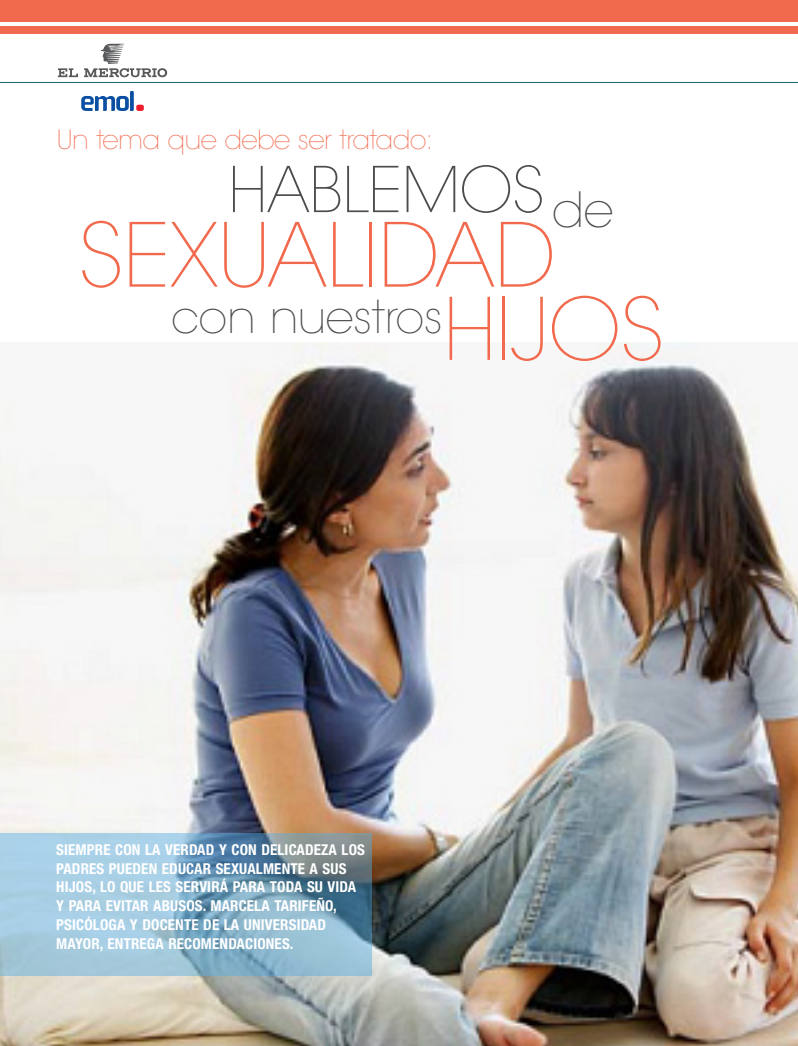
<style>
.page{position:relative;width:798px;height:1046px;background:#fff}
.page>*{position:absolute;margin:0;border:0;box-sizing:border-box;transform-origin:0 0}
.TEXTO{font:200 87.5px "ITC Avant Garde Std";letter-spacing:-.01em;color:#f26a4d}
.TEXTO-2{font:200 85.25px "ITC Avant Garde Std";color:#f26a4d}
.TEXTO-3{font:200 62.5px "ITC Avant Garde Std";letter-spacing:-.01em;color:#4b4c4d}
.TEXTO-4{font:200 48.25px "ITC Avant Garde Std";color:#4b4c4d}
.TEXTO-5{font:200 45px "ITC Avant Garde Std";letter-spacing:-.01em;color:#4b4c4d}
.Subtitulo_UGM{font:200 26.25px "ITC Avant Garde Std";letter-spacing:-.025em;color:#f26a4d}
._03_Bajada{font:700 condensed 15px/18.8px "Helvetica Neue LT Std";letter-spacing:.01em;color:#fff}
</style>
<div class="page">
<img style="left:0;top:342px;width:797px;height:703px">
<hr style="left:0;top:82px;width:797px;height:1px;background:#1d636e">
<div style="left:0;top:0;width:797px;height:22px;background:#f26a4d"></div>
<div style="left:0;top:26px;width:797px;height:8px;background:#f26a4d"></div>
<svg style="left:0;top:832px;width:371px;height:142px;background:#8db3c9"></svg>
<svg style="left:58px;top:68px;width:20px;height:9px"></svg>
<svg style="left:84px;top:44px;width:83px;height:33px"></svg>
<svg style="left:81px;top:91px;width:63px;height:20px"></svg>
<p class="Subtitulo_UGM" style="left:57px;top:124px;width:378px">Un tema que debe ser tratado:</p>
<p class="TEXTO-3" style="left:228px;top:153px;width:318px">HABLEMOS</p>
<p class="TEXTO" style="left:78px;top:204px;width:478px">sexualidad</p>
<p class="TEXTO-2" style="left:443px;top:279px;width:223px">HIJOS</p>
<p class="TEXTO-4" style="left:551px;top:181px;width:63px">de</p>
<p class="TEXTO-5" style="left:171px;top:290px;width:273px">con nuestros</p>
<p class="_03_Bajada" style="left:56px;top:839px;width:309px">SIEMPRE CON LA VERDAD Y CON DELICADEZA LOS PADRES PUEDEN EDUCAR SEXUALMENTE A SUS HIJOS, LO QUE LES SERVIRÁ PARA TODA SU VIDA Y PARA EVITAR ABUSOS. MARCELA TARIFEÑO, PSICÓLOGA Y DOCENTE DE LA UNIVERSIDAD MAYOR, ENTREGA RECOMENDACIONES.</p>
</div>
